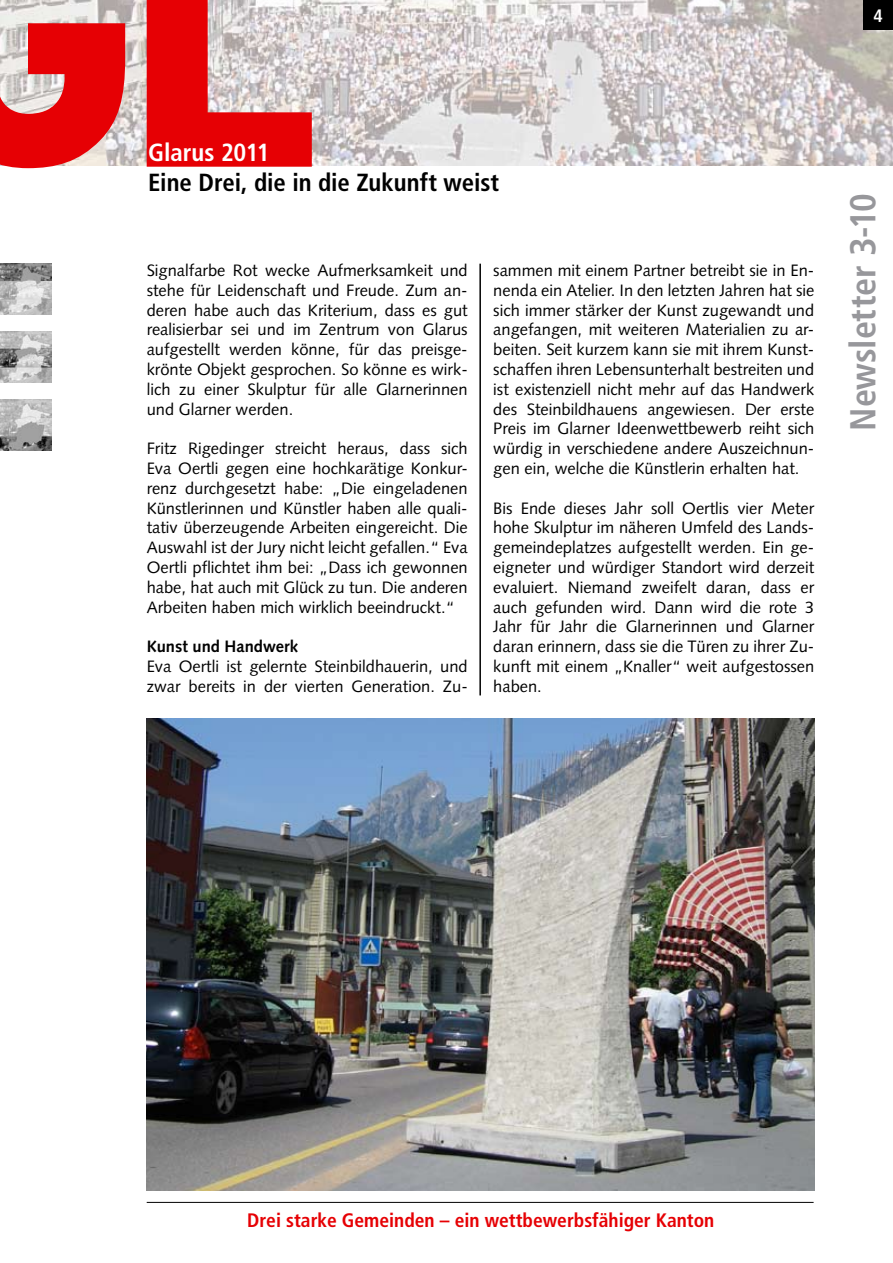
<style>
.page{position:relative;width:893px;height:1263px;background:#fff}
.page>*{position:absolute;margin:0;border:0;box-sizing:border-box;transform-origin:0 0}
.t1{font:700 condensed 36px "Frutiger";letter-spacing:-.005em;color:#97979b}
.t2{font:700 condensed 24.75px "Frutiger";color:#000}
.t3{font:700 condensed 24.75px "Frutiger";letter-spacing:-.005em;color:#fff}
.t4{font:700 condensed 19.5px "Frutiger";color:#e60004}
.t5{font:700 condensed 18px "Frutiger";color:#fff}
.t6{font:16.5px/19.8px "Syntax";color:#000;text-align:justify}
.t7{font:700 16.5px "Syntax";color:#000}
</style>
<div class="page">
<img style="left:125px;top:0;width:768px;height:166px">
<svg style="left:0;top:0;width:125px;height:168px"></svg>
<svg style="left:147px;top:0;width:165px;height:167px"></svg>
<div style="left:863px;top:0;width:30px;height:30px;background:#000"></div>
<img style="left:0;top:264px;width:51px;height:51px">
<img style="left:0;top:332px;width:51px;height:51px">
<img style="left:0;top:400px;width:51px;height:51px">
<hr style="left:147px;top:1202px;width:667px;height:1px;background:#000">
<img style="left:147px;top:718px;width:667px;height:473px">
<hr style="left:479px;top:264px;width:2px;height:431px;background:#000">
<p class="t5" style="left:873px;top:5px;width:11px">4</p>
<h2 class="t3" style="left:148px;top:138px;width:123px">Glarus 2011</h2>
<h2 class="t2" style="left:148px;top:168px;width:352px">Eine Drei, die in die Zukunft weist</h2>
<p class="t6" style="left:147px;top:260px;width:323px">Signalfarbe Rot wecke Aufmerksamkeit und stehe für Leidenschaft und Freude. Zum an&shy;deren habe auch das Kriterium, dass es gut realisierbar sei und im Zentrum von Glarus aufgestellt werden könne, für das preisge&shy;krönte Objekt gesprochen. So könne es wirk&shy;lich zu einer Skulptur für alle Glarnerinnen und Glarner werden.</p>
<p class="t6" style="left:147px;top:439px;width:323px">Fritz Rigedinger streicht heraus, dass sich Eva Oertli gegen eine hochkarätige Konkur&shy;renz durchgesetzt habe: „Die eingeladenen Künstlerinnen und Künstler haben alle quali&shy;tativ überzeugende Arbeiten eingereicht. Die Auswahl ist der Jury nicht leicht gefallen.“ Eva Oertli pflichtet ihm bei: „Dass ich gewonnen habe, hat auch mit Glück zu tun. Die anderen Arbeiten haben mich wirklich beeindruckt.“</p>
<p class="t7" style="left:147px;top:637px;width:153px">Kunst und Handwerk</p>
<p class="t6" style="left:147px;top:656px;width:323px">Eva Oertli ist gelernte Steinbildhauerin, und zwar bereits in der vierten Generation. Zu-</p>
<p class="t6" style="left:493px;top:260px;width:323px">sammen mit einem Partner betreibt sie in En&shy;nenda ein Atelier. In den letzten Jahren hat sie sich immer stärker der Kunst zugewandt und angefangen, mit weiteren Materialien zu ar&shy;beiten. Seit kurzem kann sie mit ihrem Kunst&shy;schaffen ihren Lebensunterhalt bestreiten und ist existenziell nicht mehr auf das Handwerk des Steinbildhauens angewiesen. Der erste Preis im Glarner Ideenwettbewerb reiht sich würdig in verschiedene andere Auszeichnun&shy;gen ein, welche die Künstlerin erhalten hat.</p>
<p class="t6" style="left:493px;top:498px;width:323px">Bis Ende dieses Jahr soll Oertlis vier Meter hohe Skulptur im näheren Umfeld des Lands&shy;gemeindeplatzes aufgestellt werden. Ein ge&shy;eigneter und würdiger Standort wird derzeit evaluiert. Niemand zweifelt daran, dass er auch gefunden wird. Dann wird die rote 3<br>Jahr für Jahr die Glarnerinnen und Glarner daran erinnern, dass sie die Türen zu ihrer Zu&shy;kunft mit einem „Knaller“ weit aufgestossen haben.</p>
<h1 class="t1" style="left:841px;top:431px;width:239px;rotate:-90deg">Newsletter 3-10</h1>
<p class="t4" style="left:247px;top:1208px;width:469px">Drei starke Gemeinden – ein wettbewerbsfähiger Kanton</p>
</div>
